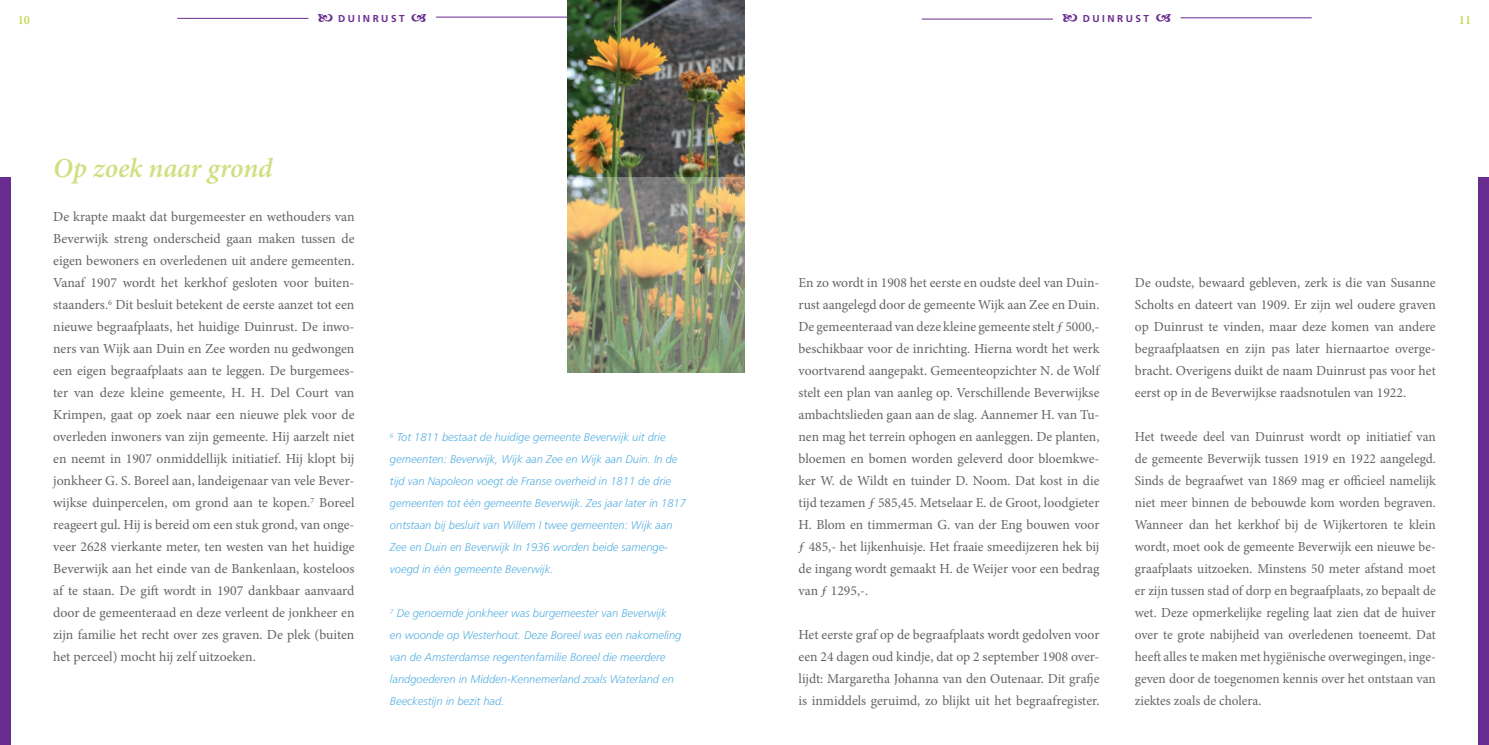
<style>
.page{position:relative;width:1489px;height:745px;background:#fff}
.page>*{position:absolute;margin:0;border:0;box-sizing:border-box;transform-origin:0 0}
.t1{font:italic 600 27.5px "Minion Pro";letter-spacing:-.005em;color:#cfe081}
.t2{font:13.75px/22px "Minion Pro";color:#636366;text-align:justify}
.t3{font:600 12.5px "Minion Pro";color:#c1d954}
.t4{font:italic 300 11.25px/22px "Frutiger LT Std";color:#5ab1e3}
.t5{font:700 10px "Frutiger LT Std";letter-spacing:.25em;color:#692c91}
</style>
<div class="page">
<hr style="left:177px;top:18px;width:131px;height:1px;background:#692c91">
<hr style="left:436px;top:17px;width:131px;height:1px;background:#692c91">
<hr style="left:921px;top:19px;width:131px;height:1px;background:#692c91">
<hr style="left:1180px;top:17px;width:131px;height:1px;background:#692c91">
<div style="left:0;top:177px;width:11px;height:567px;background:#692c91"></div>
<div style="left:1478px;top:177px;width:10px;height:567px;background:#692c91"></div>
<img style="left:567px;top:0;width:177px;height:177px">
<img style="left:567px;top:177px;width:177px;height:195px">
<p class="t3" style="left:18px;top:11px;width:14px">10</p>
<p class="t5" style="left:338px;top:13px;width:68px">DUINRUST</p>
<p class="t5" style="left:1082px;top:13px;width:68px">DUINRUST</p>
<p class="t3" style="left:1458px;top:11px;width:14px">11</p>
<h1 class="t1" style="left:53px;top:149px;width:221px">Op zoek naar grond</h1>
<p class="t2" style="left:53px;top:206px;width:303px">De krapte maakt dat burgemeester en wethouders van Beverwijk streng onderscheid gaan maken tussen de eigen bewoners en overledenen uit andere gemeenten.<br>Vanaf 1907 wordt het kerkhof gesloten voor buiten&shy;staanders.<sup>6</sup> Dit besluit betekent de eerste aanzet tot een nieuwe begraafplaats, het huidige Duinrust. De inwo&shy;ners van Wijk aan Duin en Zee worden nu gedwongen een eigen begraafplaats aan te leggen. De burgemees&shy;ter van deze kleine gemeente, H. H. Del Court van Krimpen, gaat op zoek naar een nieuwe plek voor de overleden inwoners van zijn gemeente. Hij aarzelt niet en neemt in 1907 onmiddellijk initiatief. Hij klopt bij jonkheer G. S. Boreel aan, landeigenaar van vele Bever&shy;wijkse duinpercelen, om grond aan te kopen.<sup>7</sup> Boreel reageert gul. Hij is bereid om een stuk grond, van onge&shy;veer 2628 vierkante meter, ten westen van het huidige Beverwijk aan het einde van de Bankenlaan, kosteloos af te staan. De gift wordt in 1907 dankbaar aanvaard door de gemeenteraad en deze verleent de jonkheer en zijn familie het recht over zes graven. De plek (buiten het perceel) mocht hij zelf uitzoeken.</p>
<p class="t4" style="left:390px;top:426px;width:297px"><sup>6</sup> Tot 1811 bestaat de huidige gemeente Beverwijk uit drie gemeenten: Beverwijk, Wijk aan Zee en Wijk aan Duin. In de tijd van Napoleon voegt de Franse overheid in 1811 de drie gemeenten tot één gemeente Beverwijk. Zes jaar later in 1817 ontstaan bij besluit van Willem I twee gemeenten: Wijk aan Zee en Duin en Beverwijk In 1936 worden beide samenge&shy;voegd in één gemeente Beverwijk.</p>
<p class="t4" style="left:390px;top:602px;width:293px"><sup>7</sup> De genoemde jonkheer was burgemeester van Beverwijk<br>en woonde op Westerhout. Deze Boreel was een nakomeling van de Amsterdamse regentenfamilie Boreel die meerdere landgoederen in Midden-Kennemerland zoals Waterland en Beeckestijn in bezit had.</p>
<p class="t2" style="left:798px;top:272px;width:302px">En zo wordt in 1908 het eerste en oudste deel van Duin&shy;rust aangelegd door de gemeente Wijk aan Zee en Duin.<br>De gemeenteraad van deze kleine gemeente stelt ƒ 5000,- beschikbaar voor de inrichting. Hierna wordt het werk voortvarend aangepakt. Gemeenteopzichter N. de Wolf stelt een plan van aanleg op. Verschillende Beverwijkse ambachtslieden gaan aan de slag. Aannemer H. van Tu&shy;nen mag het terrein ophogen en aanleggen. De planten, bloemen en bomen worden geleverd door bloemkwe&shy;ker W. de Wildt en tuinder D. Noom. Dat kost in die tijd tezamen ƒ 585,45. Metselaar E. de Groot, loodgieter H. Blom en timmerman G. van der Eng bouwen voor ƒ 485,- het lijkenhuisje. Het fraaie smeedijzeren hek bij de ingang wordt gemaakt H. de Weijer voor een bedrag van ƒ 1295,-.</p>
<p class="t2" style="left:798px;top:623px;width:302px">Het eerste graf op de begraafplaats wordt gedolven voor een 24 dagen oud kindje, dat op 2 september 1908 over&shy;lijdt: Margaretha Johanna van den Outenaar. Dit grafje is inmiddels geruimd, zo blijkt uit het begraafregister.</p>
<p class="t2" style="left:1134px;top:272px;width:302px">De oudste, bewaard gebleven, zerk is die van Susanne Scholts en dateert van 1909. Er zijn wel oudere graven op Duinrust te vinden, maar deze komen van andere begraafplaatsen en zijn pas later hiernaartoe overge&shy;bracht. Overigens duikt de naam Duinrust pas voor het eerst op in de Beverwijkse raadsnotulen van 1922.</p>
<p class="t2" style="left:1134px;top:425px;width:302px">Het tweede deel van Duinrust wordt op initiatief van de gemeente Beverwijk tussen 1919 en 1922 aangelegd.<br>Sinds de begraafwet van 1869 mag er officieel namelijk niet meer binnen de bebouwde kom worden begraven.<br>Wanneer dan het kerkhof bij de Wijkertoren te klein wordt, moet ook de gemeente Beverwijk een nieuwe be&shy;graafplaats uitzoeken. Minstens 50 meter afstand moet er zijn tussen stad of dorp en begraafplaats, zo bepaalt de wet. Deze opmerkelijke regeling laat zien dat de huiver over te grote nabijheid van overledenen toeneemt. Dat heeft alles te maken met hygiënische overwegingen, inge&shy;geven door de toegenomen kennis over het ontstaan van ziektes zoals de cholera.</p>
</div>
